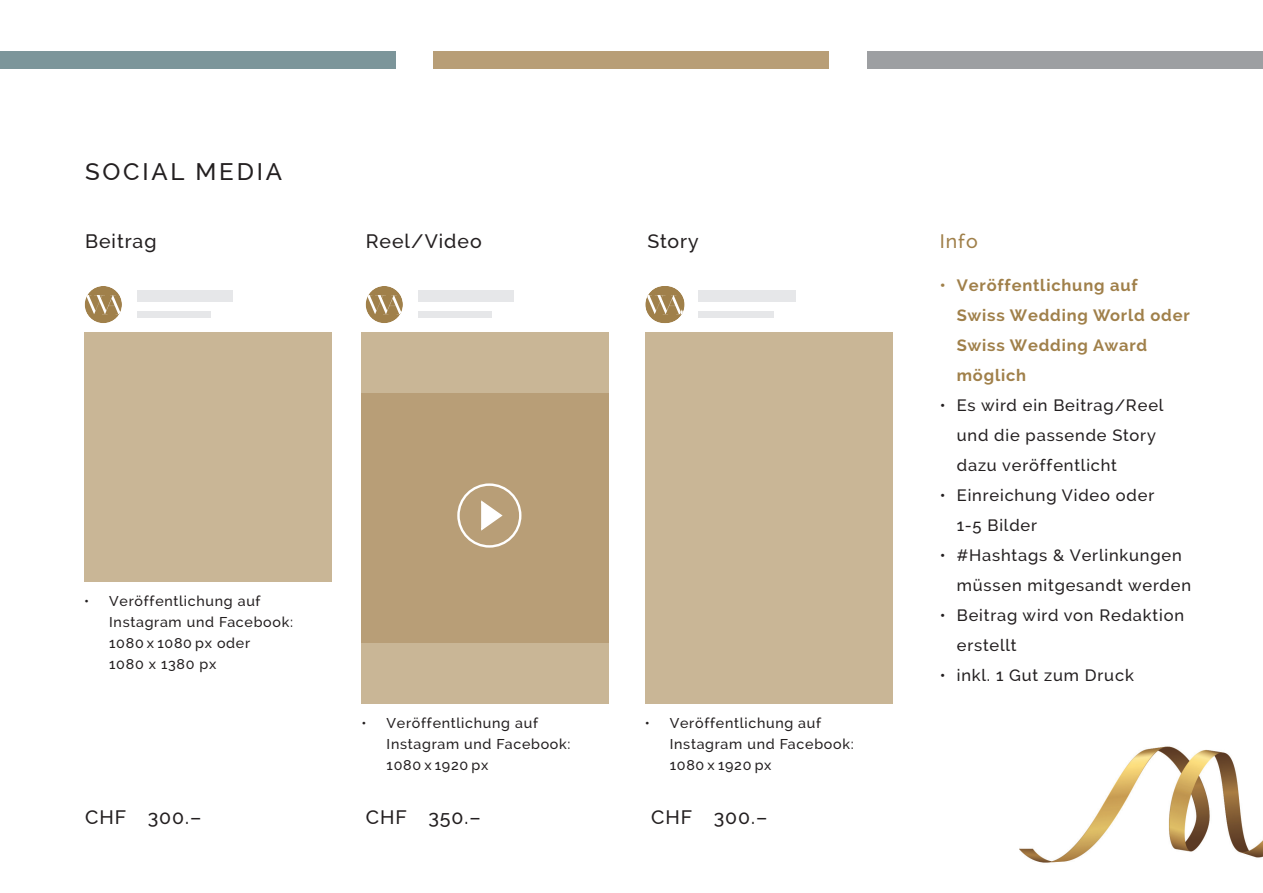
<style>
.page{position:relative;width:1263px;height:893px;background:#fff}
.page>*{position:absolute;margin:0;border:0;box-sizing:border-box;transform-origin:0 0}
.t1{font:500 24px "Raleway";letter-spacing:.115em;color:#231f20}
.t2{font:500 19.5px "Raleway";letter-spacing:.05em;color:#231f20}
.t3{font:500 19.5px "Raleway";color:#a0804a}
.t4{font:500 16.5px/30px "Raleway";letter-spacing:.05em;color:#231f20}
.t5{font:700 16.5px/30px "Raleway";letter-spacing:.05em;color:#a0804a}
.t6{font:500 14.25px/21px "Raleway";letter-spacing:.05em;color:#231f20}
</style>
<div class="page">
<div style="left:0;top:51px;width:395px;height:17px;background:#7c959a"></div>
<div style="left:434px;top:51px;width:395px;height:17px;background:#b89e77"></div>
<div style="left:867px;top:51px;width:396px;height:17px;background:#9d9fa2"></div>
<div style="left:700px;top:291px;width:96px;height:11px;background:#e6e7e9"></div>
<div style="left:700px;top:311px;width:74px;height:7px;background:#e6e7e9"></div>
<div style="left:84px;top:332px;width:248px;height:249px;background:#c9b696"></div>
<svg style="left:85px;top:286px;width:37px;height:37px"></svg>
<div style="left:137px;top:291px;width:96px;height:11px;background:#e6e7e9"></div>
<div style="left:137px;top:311px;width:74px;height:7px;background:#e6e7e9"></div>
<svg style="left:366px;top:286px;width:37px;height:37px"></svg>
<div style="left:418px;top:291px;width:96px;height:11px;background:#e6e7e9"></div>
<div style="left:418px;top:311px;width:74px;height:7px;background:#e6e7e9"></div>
<div style="left:361px;top:332px;width:248px;height:372px;background:#c9b696"></div>
<div style="left:361px;top:393px;width:248px;height:250px;background:#b89e77"></div>
<div style="left:457px;top:483px;width:64px;height:65px;border:2px solid #fff;border-radius:50%"></div>
<svg style="left:481px;top:500px;width:22px;height:31px"></svg>
<div style="left:645px;top:332px;width:247px;height:372px;background:#c9b696"></div>
<svg style="left:645px;top:286px;width:40px;height:37px"></svg>
<div style="left:698px;top:291px;width:96px;height:11px;background:#e6e7e9"></div>
<div style="left:698px;top:311px;width:74px;height:7px;background:#e6e7e9"></div>
<img style="left:1019px;top:746px;width:244px;height:117px">
<p class="t1" style="left:85px;top:158px;width:198px">SOCIAL MEDIA</p>
<p class="t2" style="left:85px;top:230px;width:73px">Beitrag</p>
<p class="t2" style="left:366px;top:230px;width:118px">Reel/Video</p>
<p class="t2" style="left:647px;top:230px;width:53px">Story</p>
<p class="t6" style="left:109px;top:590px;width:185px;text-indent:-25px">• Veröffentlichung auf<br>Instagram und Facebook:<br>1080 x 1080 px oder<br>1080 x 1380 px</p>
<p class="t6" style="left:387px;top:712px;width:185px;text-indent:-25px">• Veröffentlichung auf<br>Instagram und Facebook:<br>1080 x 1920 px</p>
<p class="t6" style="left:670px;top:712px;width:185px;text-indent:-25px">• Veröffentlichung auf<br>Instagram und Facebook:<br>1080 x 1920 px</p>
<p class="t2" style="left:85px;top:806px;width:118px">CHF 300.–</p>
<p class="t2" style="left:366px;top:806px;width:117px">CHF 350.–</p>
<p class="t2" style="left:651px;top:806px;width:118px">CHF 300.–</p>
<p class="t3" style="left:940px;top:230px;width:39px">Info</p>
<p class="t5" style="left:957px;top:270px;width:235px;text-indent:-17px">• Veröffentlichung auf<br>Swiss Wedding World oder<br>Swiss Wedding Award möglich</p>
<p class="t4" style="left:957px;top:390px;width:208px;text-indent:-17px">• Es wird ein Beitrag/Reel und die passende Story dazu veröffentlicht</p>
<p class="t4" style="left:957px;top:480px;width:199px;text-indent:-17px">• Einreichung Video oder<br>1-5 Bilder</p>
<p class="t4" style="left:957px;top:540px;width:236px;text-indent:-17px">• #Hashtags &amp; Verlinkungen müssen mitgesandt werden</p>
<p class="t4" style="left:957px;top:600px;width:229px;text-indent:-17px">• Beitrag wird von Redaktion erstellt</p>
<p class="t4" style="left:940px;top:660px;width:196px">• inkl. 1 Gut zum Druck</p>
</div>
